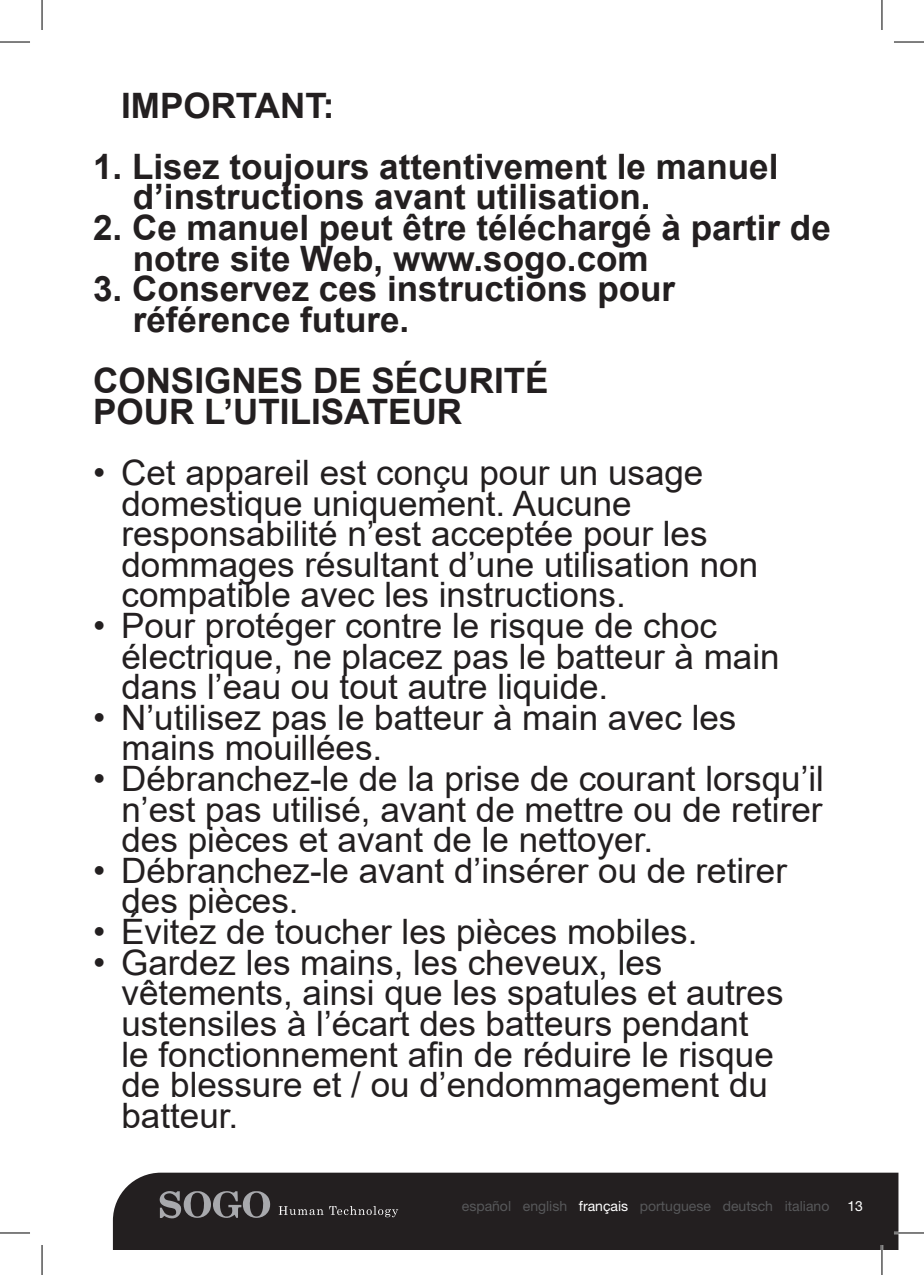
<style>
.page{position:relative;width:924px;height:1275px;background:#fff}
.page>*{position:absolute;margin:0;border:0;box-sizing:border-box;transform-origin:0 0}
.t1{font:35px/30.6px "Arial";color:#231f20}
.t2{font:700 35px/30.6px "Arial";color:#231f20}
.t3{font:14px "Helvetica Neue LT Std";color:#57585a}
.t4{font:14px "Helvetica Neue LT Std";color:#fff}
.s1{color:#fff}
</style>
<div class="page">
<div style="left:113px;top:1172px;width:785px;height:78px;background:#231f20"></div>
<svg style="left:159px;top:1189px;width:111px;height:29px;background:#565456"></svg>
<svg style="left:278px;top:1206px;width:120px;height:11px"></svg>
<hr style="left:893px;top:1231px;width:30px;height:3px;background:#fff">
<hr style="left:880px;top:1245px;width:2px;height:30px;background:#fff">
<hr style="left:0;top:42px;width:30px;height:1px;background:#000">
<hr style="left:893px;top:42px;width:30px;height:1px;background:#000">
<hr style="left:0;top:1232px;width:30px;height:1px;background:#000">
<hr style="left:893px;top:1232px;width:30px;height:1px;background:#000">
<hr style="left:42px;top:0;width:1px;height:30px;background:#000">
<hr style="left:42px;top:1245px;width:1px;height:30px;background:#000">
<hr style="left:881px;top:0;width:1px;height:30px;background:#000">
<hr style="left:881px;top:1245px;width:1px;height:30px;background:#000">
<p class="t2" style="left:121px;top:90px;width:215px">IMPORTANT:</p>
<p class="t2" style="left:133px;top:152px;width:646px;text-indent:-40px">1. Lisez toujours attentivement le manuel d’instructions avant utilisation.</p>
<p class="t2" style="left:133px;top:213px;width:699px;text-indent:-40px">2. Ce manuel peut être téléchargé à partir de notre site Web, www.sogo.com</p>
<p class="t2" style="left:133px;top:274px;width:543px;text-indent:-40px">3. Conservez ces instructions pour référence future.</p>
<p class="t2" style="left:93px;top:366px;width:457px">CONSIGNES DE SÉCURITÉ<br>POUR L’UTILISATEUR</p>
<p class="t1" style="left:121px;top:457px;width:638px;text-indent:-28px">• Cet appareil est conçu pour un usage domestique uniquement. Aucune responsabilité n’est acceptée pour les dommages résultant d’une utilisation non compatible avec les instructions.</p>
<p class="t1" style="left:121px;top:610px;width:659px;text-indent:-28px">• Pour protéger contre le risque de choc électrique, ne placez pas le batteur à main dans l’eau ou tout autre liquide.</p>
<p class="t1" style="left:121px;top:702px;width:616px;text-indent:-28px">• N’utilisez pas le batteur à main avec les mains mouillées.</p>
<p class="t1" style="left:121px;top:763px;width:703px;text-align:justify;text-indent:-28px">• Débranchez-le de la prise de courant lorsqu’il n’est pas utilisé, avant de mettre ou de retirer des pièces et avant de le nettoyer.</p>
<p class="t1" style="left:121px;top:855px;width:666px;text-indent:-28px">• Débranchez-le avant d’insérer ou de retirer des pièces.</p>
<p class="t1" style="left:93px;top:916px;width:605px">• Évitez de toucher les pièces mobiles.</p>
<p class="t1" style="left:121px;top:947px;width:663px;text-indent:-28px">• Gardez les mains, les cheveux, les vêtements, ainsi que les spatules et autres ustensiles à l’écart des batteurs pendant le fonctionnement afin de réduire le risque de blessure et / ou d’endommagement du batteur.</p>
<p class="t3" style="left:461px;top:1197px;width:369px">español english <span class="s1">français</span> portuguese deutsch italiano</p>
<p class="t4" style="left:846px;top:1197px;width:17px">13</p>
</div>
